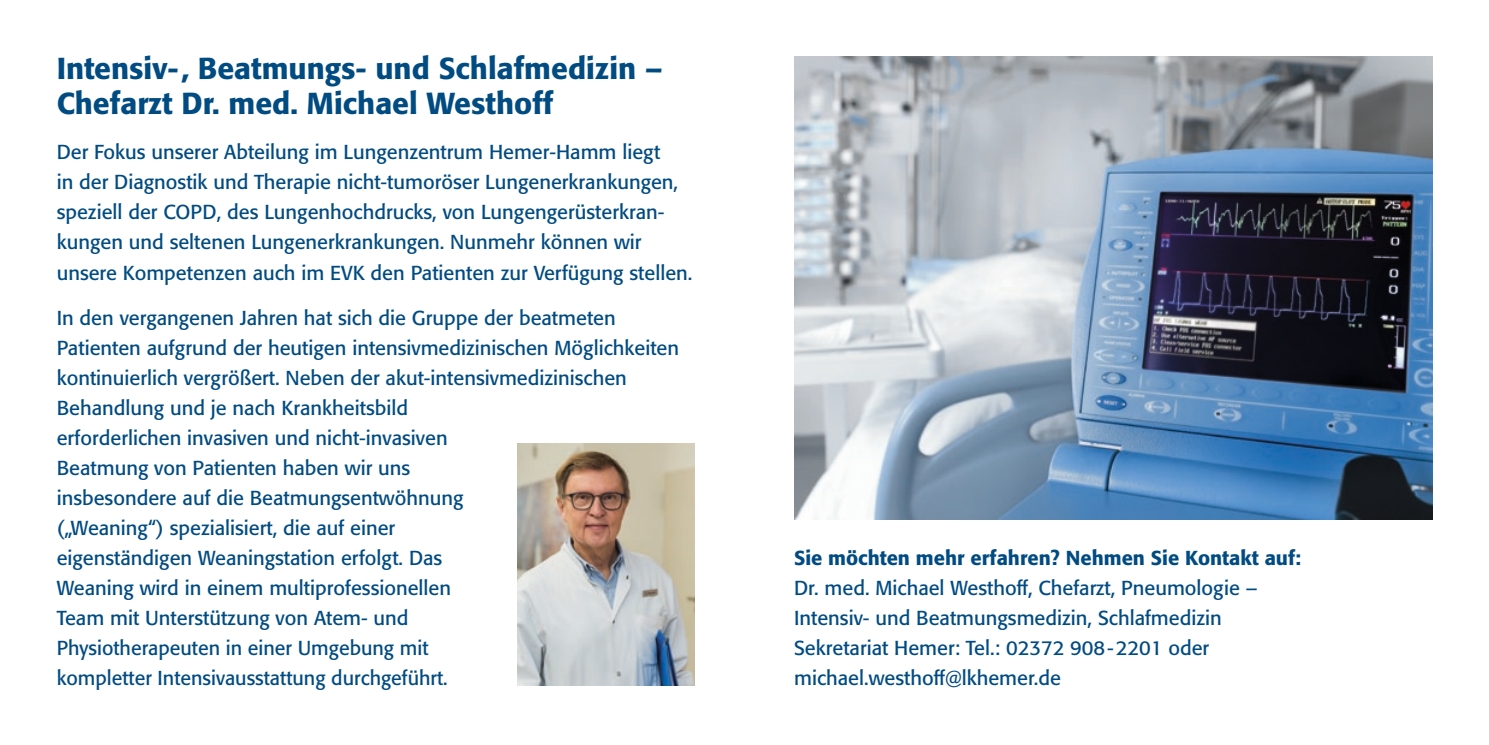
<style>
.page{position:relative;width:1489px;height:745px;background:#fff}
.page>*{position:absolute;margin:0;border:0;box-sizing:border-box;transform-origin:0 0}
.t1{font:500 30px/35px "Formata BQ";color:#004b82}
.t2{font:20px/30px "Formata BQ";color:#004b82}
.t3{font:500 20px "Formata BQ";color:#004b82}
</style>
<div class="page">
<img style="left:517px;top:443px;width:177px;height:241px">
<img style="left:794px;top:57px;width:637px;height:462px">
<h1 class="t1" style="left:57px;top:51px;width:607px">Intensiv-, Beatmungs- und Schlafmedizin –<br>Chefarzt Dr. med. Michael Westhoff</h1>
<p class="t2" style="left:57px;top:137px;width:637px">Der Fokus unserer Abteilung im Lungenzentrum Hemer-Hamm liegt<br>in der Diagnostik und Therapie nicht-tumoröser Lungenerkrankungen, speziell der COPD, des Lungenhochdrucks, von Lungengerüsterkran&shy;kungen und seltenen Lungenerkrankungen. Nunmehr können wir unsere Kompetenzen auch im EVK den Patienten zur Verfügung stellen.</p>
<p class="t2" style="left:57px;top:302px;width:624px">In den vergangenen Jahren hat sich die Gruppe der beatmeten Patienten aufgrund der heutigen intensivmedizinischen Möglichkeiten kontinuierlich vergrößert. Neben der akut-intensivmedizinischen Behandlung und je nach Krankheitsbild<br>erforderlichen invasiven und nicht-invasiven<br>Beatmung von Patienten haben wir uns<br>insbesondere auf die Beatmungsentwöhnung<br>(„Weaning“) spezialisiert, die auf einer<br>eigenständigen Weaningstation erfolgt. Das<br>Weaning wird in einem multiprofessionellen<br>Team mit Unterstützung von Atem- und<br>Physiotherapeuten in einer Umgebung mit<br>kompletter Intensivausstattung durchgeführt.</p>
<p class="t3" style="left:794px;top:545px;width:508px">Sie möchten mehr erfahren? Nehmen Sie Kontakt auf:</p>
<p class="t2" style="left:794px;top:572px;width:465px">Dr. med. Michael Westhoff, Chefarzt, Pneumologie – Intensiv- und Beatmungsmedizin, Schlafmedizin Sekretariat Hemer: Tel.: 02372 908-2201 oder michael.westhoff@lkhemer.de</p>
</div>
